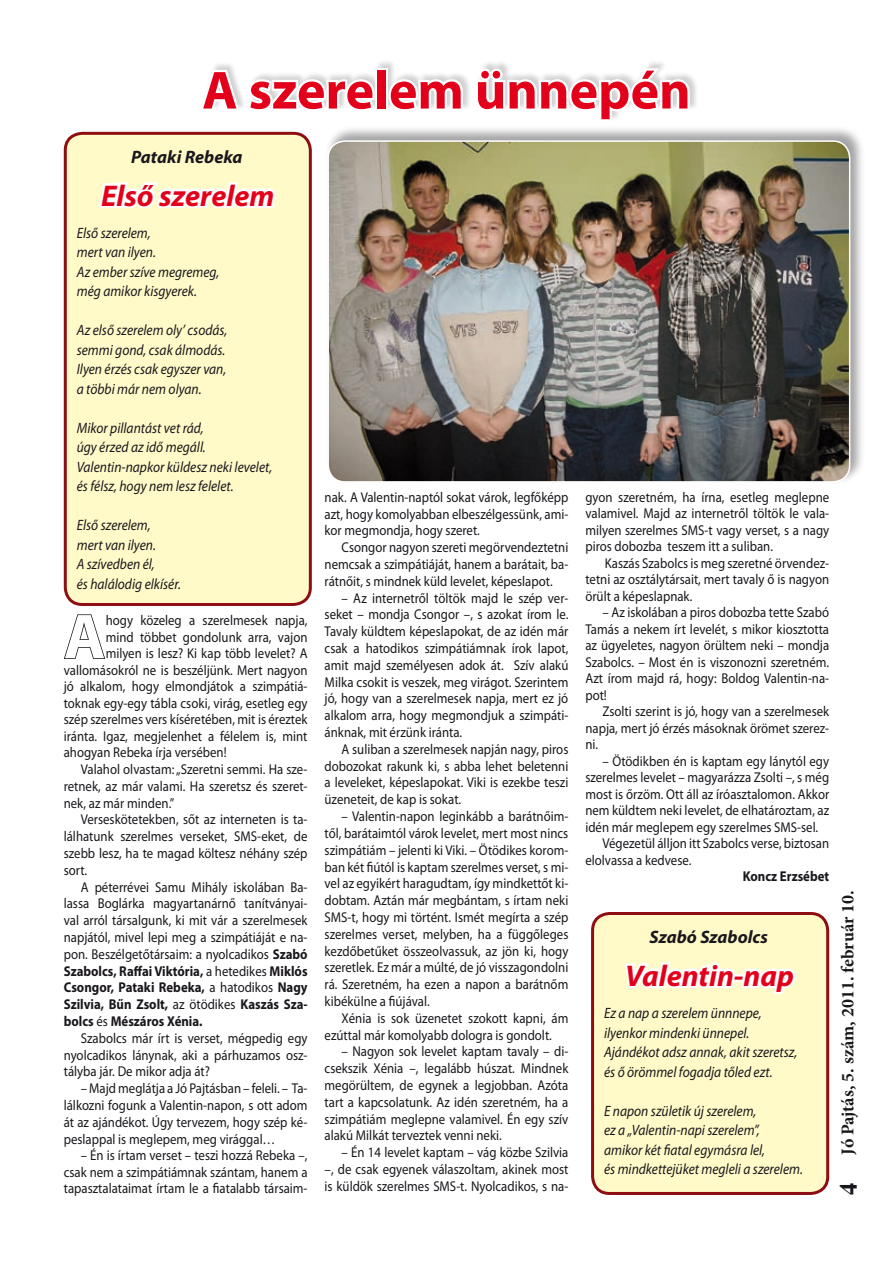
<style>
.page{position:relative;width:893px;height:1263px;background:#fff}
.page>*{position:absolute;margin:0;border:0;box-sizing:border-box;transform-origin:0 0}
.t1{font:700 63.9px "Myriad Pro";color:#fff}
.t2{font:700 54px "Myriad Pro";color:#e2001a}
.t3{font:italic 700 30px "Myriad Pro";color:#e2001a}
.t4{font:700 18px "Minion Pro";color:#1a171c}
.t5{font:italic 700 18px "Myriad Pro";color:#1a171c}
.t6{font:italic 15px/19.5px "Myriad Pro";color:#1a171c;scale:.9 1}
.t7{font:14.25px/16.8px "Myriad Pro";color:#1a171c;text-align:justify;scale:.9 1}
.t8{font:700 14.25px "Myriad Pro";color:#1a171c;scale:.9 1}
.s1{font-weight:700}
.s2{font-weight:400}
</style>
<div class="page">
<svg style="left:64px;top:614px;width:42px;height:45px"></svg>
<div style="left:325px;top:125px;width:541px;height:361px;background:#1a171c;opacity:.4"></div>
<img style="left:328px;top:141px;width:522px;height:340px;border-radius:17px">
<div style="left:327px;top:140px;width:523px;height:343px;border:2px solid #fff;border-radius:17px"></div>
<div style="left:199px;top:58px;width:500px;height:65px;background:#1a171c;opacity:.2"></div>
<svg style="left:199px;top:68px;width:178px;height:46px"></svg>
<div style="left:375px;top:68px;width:13px;height:43px;border:4px solid #fff"></div>
<svg style="left:386px;top:77px;width:79px;height:37px"></svg>
<svg style="left:473px;top:64px;width:219px;height:59px"></svg>
<div style="left:65px;top:133px;width:245px;height:471px;background:#fffac8;border-radius:17px"></div>
<svg style="left:99px;top:182px;width:177px;height:26px"></svg>
<div style="left:64px;top:132px;width:248px;height:474px;border:3px solid #8e0e14;border-radius:17px"></div>
<div style="left:593px;top:913px;width:235px;height:280px;background:#fffac8;border-radius:17px"></div>
<svg style="left:625px;top:962px;width:171px;height:32px"></svg>
<div style="left:591px;top:912px;width:238px;height:283px;border:3px solid #8e0e14;border-radius:17px"></div>
<h2 class="t2" style="left:202px;top:55px;width:490px">A szerelem ünnepén</h2>
<p class="t5" style="left:131px;top:145px;width:113px">Pataki Rebeka</p>
<h3 class="t3" style="left:101px;top:176px;width:175px">Első szerelem</h3>
<p class="t6" style="left:77px;top:223px;width:160px">Első szerelem,<br>mert van ilyen.<br>Az ember szíve megremeg, még amikor kisgyerek.</p>
<p class="t6" style="left:77px;top:320px;width:169px">Az első szerelem oly’ csodás, semmi gond, csak álmodás.<br>Ilyen érzés csak egyszer van, a többi már nem olyan.</p>
<p class="t6" style="left:77px;top:418px;width:219px">Mikor pillantást vet rád,<br>úgy érzed az idő megáll.<br>Valentin-napkor küldesz neki levelet, és félsz, hogy nem lesz felelet.</p>
<p class="t6" style="left:77px;top:515px;width:117px">Első szerelem,<br>mert van ilyen.<br>A szívedben él,<br>és halálodig elkísér.</p>
<p class="t7" style="left:325px;top:488px;width:272px">nak. A Valentin-naptól sokat várok, legfőképp azt, hogy komolyabban elbeszélgessünk, ami&shy;kor megmondja, hogy szeret.</p>
<p class="t7" style="left:325px;top:539px;width:272px;text-indent:17px">Csongor nagyon szereti megörvendeztetni nemcsak a szimpátiáját, hanem a barátait, ba&shy;rátnőit, s mindnek küld levelet, képeslapot.</p>
<p class="t7" style="left:325px;top:589px;width:272px;text-indent:17px">– Az internetről töltök majd le szép ver&shy;seket – mondja Csongor –, s azokat írom le.<br>Tavaly küldtem képeslapokat, de az idén már csak a hatodikos szimpátiámnak írok lapot, amit majd személyesen adok át. Szív alakú Milka csokit is veszek, meg virágot. Szerintem jó, hogy van a szerelmesek napja, mert ez jó alkalom arra, hogy megmondjuk a szimpáti&shy;ánknak, mit érzünk iránta.</p>
<p class="t7" style="left:325px;top:740px;width:272px;text-indent:17px">A suliban a szerelmesek napján nagy, piros dobozokat rakunk ki, s abba lehet beletenni a leveleket, képeslapokat. Viki is ezekbe teszi üzeneteit, de kap is sokat.</p>
<p class="t7" style="left:325px;top:808px;width:272px;text-indent:17px">– Valentin-napon leginkább a barátnőim&shy;től, barátaimtól várok levelet, mert most nincs szimpátiám – jelenti ki Viki. – Ötödikes korom&shy;ban két fiútól is kaptam szerelmes verset, s mi&shy;vel az egyikért haragudtam, így mindkettőt ki&shy;dobtam. Aztán már megbántam, s írtam neki SMS-t, hogy mi történt. Ismét megírta a szép szerelmes verset, melyben, ha a függőleges kezdőbetűket összeolvassuk, az jön ki, hogy szeretlek. Ez már a múlté, de jó visszagondolni rá. Szeretném, ha ezen a napon a barátnőm kibékülne a fiújával.</p>
<p class="t7" style="left:325px;top:1009px;width:272px;text-indent:17px">Xénia is sok üzenetet szokott kapni, ám ezúttal már komolyabb dologra is gondolt.</p>
<p class="t7" style="left:325px;top:1043px;width:272px;text-indent:17px">– Nagyon sok levelet kaptam tavaly – di&shy;csekszik Xénia –, legalább húszat. Mindnek megörültem, de egynek a legjobban. Azóta tart a kapcsolatunk. Az idén szeretném, ha a szimpátiám meglepne valamivel. Én egy szív alakú Milkát terveztek venni neki.</p>
<p class="t7" style="left:325px;top:1144px;width:272px;text-indent:17px">– Én 14 levelet kaptam – vág közbe Szilvia –, de csak egyenek válaszoltam, akinek most is küldök szerelmes SMS-t. Nyolcadikos, s na-</p>
<p class="t7" style="left:585px;top:489px;width:272px">gyon szeretném, ha írna, esetleg meglepne valamivel. Majd az internetről töltök le vala&shy;milyen szerelmes SMS-t vagy verset, s a nagy piros dobozba teszem itt a suliban.</p>
<p class="t7" style="left:585px;top:555px;width:272px;text-indent:19px">Kaszás Szabolcs is meg szeretné örvendez&shy;tetni az osztálytársait, mert tavaly ő is nagyon örült a képeslapnak.</p>
<p class="t7" style="left:585px;top:604px;width:272px;text-indent:17px">– Az iskolában a piros dobozba tette Szabó Tamás a nekem írt levelét, s mikor kiosztotta az ügyeletes, nagyon örültem neki – mondja Szabolcs. – Most én is viszonozni szeretném.<br>Azt írom majd rá, hogy: Boldog Valentin-na&shy;pot!</p>
<p class="t7" style="left:585px;top:703px;width:272px;text-indent:17px">Zsolti szerint is jó, hogy van a szerelmesek napja, mert jó érzés másoknak örömet szerez&shy;ni.</p>
<p class="t7" style="left:602px;top:752px;width:253px">– Ötödikben én is kaptam egy lánytól egy</p>
<p class="t7" style="left:585px;top:769px;width:272px">szerelmes levelet – magyarázza Zsolti –, s még</p>
<p class="t7" style="left:585px;top:785px;width:272px">most is őrzöm. Ott áll az íróasztalomon. Akkor</p>
<p class="t7" style="left:585px;top:802px;width:272px">nem küldtem neki levelet, de elhatároztam, az</p>
<p class="t7" style="left:585px;top:818px;width:260px">idén már meglepem egy szerelmes SMS-sel.</p>
<p class="t7" style="left:602px;top:835px;width:253px">Végezetül álljon itt Szabolcs verse, biztosan</p>
<p class="t7" style="left:585px;top:851px;width:119px">elolvassa a kedvese.</p>
<p class="t8" style="left:743px;top:867px;width:97px">Koncz Erzsébet</p>
<h1 class="t1" style="left:64px;top:595px;width:43px">A</h1>
<p class="t7" style="left:106px;top:612px;width:226px">hogy közeleg a szerelmesek napja,</p>
<p class="t7" style="left:106px;top:628px;width:226px">mind többet gondolunk arra, vajon</p>
<p class="t7" style="left:106px;top:645px;width:226px">milyen is lesz? Ki kap több levelet? A</p>
<p class="t7" style="left:64px;top:661px;width:272px">vallomásokról ne is beszéljünk. Mert nagyon</p>
<p class="t7" style="left:64px;top:678px;width:272px">jó alkalom, hogy elmondjátok a szimpátiá-</p>
<p class="t7" style="left:64px;top:694px;width:272px">toknak egy-egy tábla csoki, virág, esetleg egy</p>
<p class="t7" style="left:64px;top:711px;width:272px">szép szerelmes vers kíséretében, mit is éreztek</p>
<p class="t7" style="left:64px;top:727px;width:272px">iránta. Igaz, megjelenhet a félelem is, mint</p>
<p class="t7" style="left:64px;top:744px;width:183px">ahogyan Rebeka írja versében!</p>
<p class="t7" style="left:81px;top:760px;width:253px">Valahol olvastam: „Szeretni semmi. Ha sze-</p>
<p class="t7" style="left:64px;top:777px;width:272px">retnek, az már valami. Ha szeretsz és szeret-</p>
<p class="t7" style="left:64px;top:794px;width:124px">nek, az már minden.”</p>
<p class="t7" style="left:81px;top:811px;width:253px">Verseskötetekben, sőt az interneten is ta-</p>
<p class="t7" style="left:64px;top:828px;width:272px">lálhatunk szerelmes verseket, SMS-eket, de</p>
<p class="t7" style="left:64px;top:844px;width:272px">szebb lesz, ha te magad költesz néhány szép</p>
<p class="t7" style="left:64px;top:861px;width:28px">sort.</p>
<p class="t7" style="left:81px;top:878px;width:253px">A péterrévei Samu Mihály iskolában Ba-</p>
<p class="t7" style="left:64px;top:895px;width:272px">lassa Boglárka magyartanárnő tanítványai-</p>
<p class="t7" style="left:64px;top:912px;width:272px">val arról társalgunk, ki mit vár a szerelmesek</p>
<p class="t7" style="left:64px;top:928px;width:272px">napjától, mivel lepi meg a szimpátiáját e na-</p>
<p class="t7" style="left:64px;top:945px;width:272px">pon. Beszélgetőtársaim: a nyolcadikos <span class="s1">Szabó</span></p>
<p class="t8" style="left:64px;top:961px;width:272px">Szabolcs, Raffai Viktória, <span class="s2">a hetedikes</span> Miklós</p>
<p class="t8" style="left:64px;top:978px;width:272px">Csongor, Pataki Rebeka, <span class="s2">a hatodikos</span> Nagy</p>
<p class="t8" style="left:64px;top:995px;width:272px">Szilvia, Bűn Zsolt, <span class="s2">az ötödikes</span> Kaszás Sza-</p>
<p class="t8" style="left:64px;top:1012px;width:156px">bolcs <span class="s2">és</span> Mészáros Xénia.</p>
<p class="t7" style="left:81px;top:1029px;width:253px">Szabolcs már írt is verset, mégpedig egy</p>
<p class="t7" style="left:64px;top:1046px;width:272px">nyolcadikos lánynak, aki a párhuzamos osz-</p>
<p class="t7" style="left:64px;top:1063px;width:164px">tályba jár. De mikor adja át?</p>
<p class="t7" style="left:64px;top:1080px;width:272px;text-indent:17px">– Majd meglátja a Jó Pajtásban – feleli. – Ta&shy;lálkozni fogunk a Valentin-napon, s ott adom át az ajándékot. Úgy tervezem, hogy szép ké&shy;peslappal is meglepem, meg virággal…</p>
<p class="t7" style="left:64px;top:1147px;width:272px;text-indent:17px">– Én is írtam verset – teszi hozzá Rebeka –, csak nem a szimpátiámnak szántam, hanem a tapasztalataimat írtam le a fiatalabb társaim-</p>
<p class="t5" style="left:649px;top:925px;width:120px">Szabó Szabolcs</p>
<h3 class="t3" style="left:625px;top:956px;width:170px">Valentin-nap</h3>
<p class="t6" style="left:604px;top:1003px;width:216px">Ez a nap a szerelem ünnnepe, ilyenkor mindenki ünnepel.<br>Ajándékot adsz annak, akit szeretsz, és ő örömmel fogadja tőled ezt.</p>
<p class="t6" style="left:604px;top:1100px;width:222px">E napon születik új szerelem,<br>ez a „Valentin-napi szerelem”,<br>amikor két fiatal egymásra lel,<br>és mindkettejüket megleli a szerelem.</p>
<p class="t4" style="left:835px;top:1154px;width:266px;rotate:-90deg">Jó Pajtás, 5. szám, 2011. február 10.</p>
</div>
